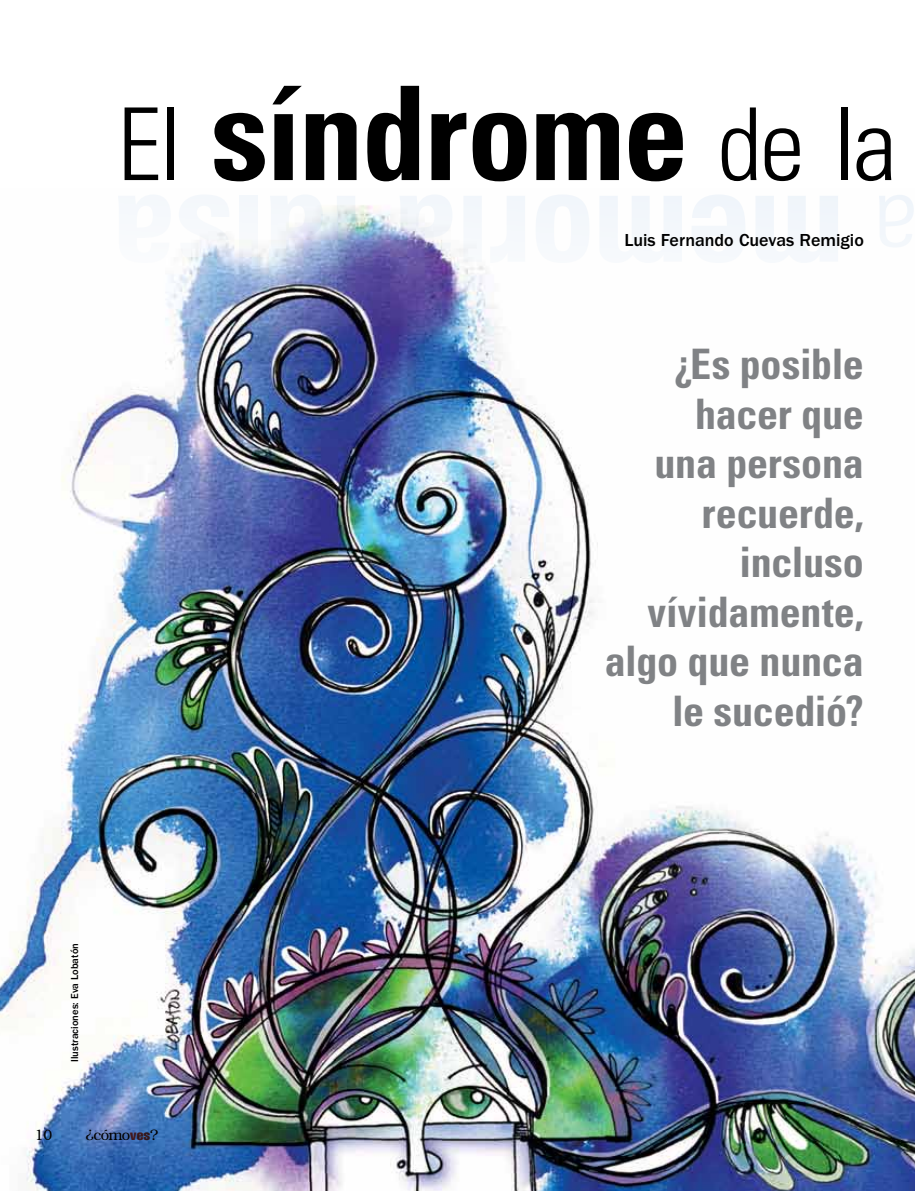
<style>
.page{position:relative;width:915px;height:1191px;background:#fff}
.page>*{position:absolute;margin:0;border:0;box-sizing:border-box;transform-origin:0 0}
.t1{font:700 condensed 130.5px "Univers LT Std";letter-spacing:-.02em;color:#000}
.t2{font:300 condensed 100.5px "Univers LT Std";color:#000}
.t3{font:700 condensed 42px/49.5px "Univers LT Std";letter-spacing:-.005em;color:#808285;text-align:right}
.t4{font:500 18px "ITC Franklin Gothic Std";color:#000}
.t5{font:300 15px "Bookman Std";color:#000}
.t6{font:300 15px "Bookman";color:#000;scale:.95 1}
.t7{font:500 10.5px "ITC Franklin Gothic Std";color:#000}
.s1{font-weight:300;font-size:100.5px}
.s2{font-family:"Helvetica";font-weight:400;font-stretch:extra-condensed;font-size:12.9px;color:#ef3829}
</style>
<div class="page">
<img style="left:0;top:205px;width:914px;height:986px">
<h1 class="t1" style="left:117px;top:54px;width:688px"><span class="s1">El</span> síndrome <span class="s1">de</span></h1>
<h2 class="t2" style="left:833px;top:84px;width:65px">la</h2>
<p class="t4" style="left:624px;top:230px;width:241px">Luis Fernando Cuevas Remigio</p>
<p class="t7" style="left:69px;top:1062px;width:120px;rotate:-90deg">Ilustraciones: Eva Lobatón</p>
<p class="t6" style="left:35px;top:1125px;width:20px">10</p>
<p class="t5" style="left:86px;top:1126px;width:74px">¿cómo<span class="s2">ves</span>?</p>
<p class="t3" style="left:604px;top:339px;width:260px">¿Es posible hacer que<br>una persona recuerde, incluso vívidamente, algo que nunca le sucedió?</p>
</div>
